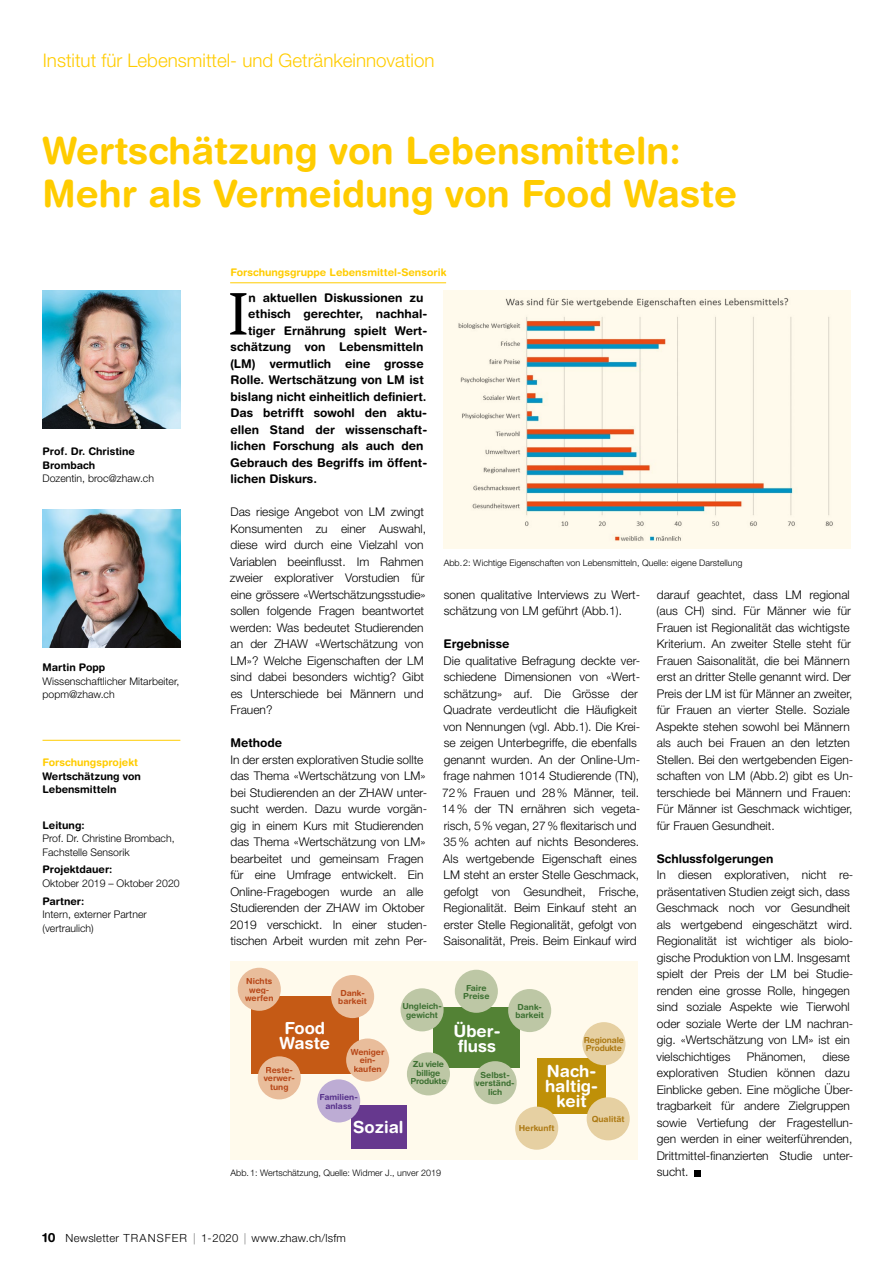
<style>
.page{position:relative;width:893px;height:1263px;background:#fff}
.page>*{position:absolute;margin:0;border:0;box-sizing:border-box;transform-origin:0 0}
.t1{font:59.1px "Swift";color:#000}
.t2{font:700 37.5px/43.5px "Helvetica Rounded LT Std";color:#fc0}
.t3{font:300 18.75px "Helvetica Neue LT Std";color:#fc0}
.t4{font:700 16.65px/15.1px "Helvetica Rounded LT Std";color:#fff}
.t5{font:300 12px/16.5px "Helvetica Neue LT Pro";color:#000}
.t6{font:700 12px "Helvetica Rounded LT Std";color:#000}
.t7{font:300 11.25px "Helvetica Neue LT Pro";letter-spacing:.02em;color:#000}
.t8{font:300 10.5px/13.5px "Helvetica Neue LT Pro";color:#000}
.t9{font:700 10.5px/13.5px "Helvetica Rounded LT Std";color:#000}
.t10{font:300 10.5px/13.5px "Helvetica Neue LT Std";color:#000}
.t11{font:700 10.5px "Helvetica Rounded LT Std";color:#fc0}
.t12{font:300 9px "Helvetica Neue LT Std";color:#000}
.t13{font:700 8.4px/8.4px "Helvetica Rounded LT Std";color:#b74718;text-align:center}
.t14{font:700 8.4px/8.4px "Helvetica Rounded LT Std";color:#3d7032;text-align:center}
.t15{font:700 8.4px/8.4px "Helvetica Rounded LT Std";letter-spacing:-.02em;color:#3d7032;text-align:center}
.t16{font:700 8.4px/8.4px "Helvetica Rounded LT Std";letter-spacing:-.02em;color:#ad7a14}
.t17{font:700 8.4px "Helvetica Rounded LT Std";color:#ad7a14}
.t18{font:700 8.4px/8.4px "Helvetica Rounded LT Std";color:#56318a;text-align:center}
.s1{font-family:"Helvetica Rounded LT Std";font-weight:700;font-size:12.75px}
</style>
<div class="page">
<hr style="left:230px;top:283px;width:216px;height:1px;background:#fc0">
<svg style="left:695px;top:1170px;width:6px;height:6px"></svg>
<hr style="left:43px;top:740px;width:137px;height:1px;background:#fc0">
<img style="left:43px;top:290px;width:138px;height:138px">
<img style="left:43px;top:509px;width:138px;height:139px">
<div style="left:230px;top:962px;width:407px;height:198px;background:#fffaec"></div>
<div style="left:351px;top:1105px;width:56px;height:43px;background:#66388e"></div>
<div style="left:251px;top:996px;width:108px;height:78px;background:#c55a15"></div>
<div style="left:433px;top:1007px;width:86px;height:61px;background:#538235"></div>
<div style="left:537px;top:1058px;width:69px;height:56px;background:#bf9008"></div>
<div style="left:331px;top:975px;width:43px;height:43px;background:#e9bd9b;border-radius:50%"></div>
<div style="left:346px;top:1038px;width:43px;height:43px;background:#e9bd9b;border-radius:50%"></div>
<div style="left:258px;top:1056px;width:43px;height:43px;background:#e9bd9b;border-radius:50%"></div>
<div style="left:238px;top:968px;width:43px;height:43px;background:#e9bd9b;border-radius:50%"></div>
<div style="left:455px;top:970px;width:43px;height:43px;background:#bdc7a5;border-radius:50%"></div>
<div style="left:508px;top:989px;width:43px;height:43px;background:#bdc7a5;border-radius:50%"></div>
<div style="left:407px;top:1052px;width:43px;height:43px;background:#bdc7a5;border-radius:50%"></div>
<div style="left:401px;top:988px;width:43px;height:43px;background:#bdc7a5;border-radius:50%"></div>
<div style="left:474px;top:1061px;width:43px;height:43px;background:#bdc7a5;border-radius:50%"></div>
<div style="left:582px;top:1022px;width:43px;height:43px;background:#e6d0a2;border-radius:50%"></div>
<div style="left:587px;top:1097px;width:43px;height:43px;background:#e6d0a2;border-radius:50%"></div>
<div style="left:515px;top:1107px;width:43px;height:43px;background:#e6d0a2;border-radius:50%"></div>
<div style="left:317px;top:1079px;width:43px;height:43px;background:#bdacd4;border-radius:50%"></div>
<div style="left:443px;top:290px;width:407px;height:259px;background:#fffaec"></div>
<img style="left:458px;top:298px;width:375px;height:243px">
<h3 class="t3" style="left:43px;top:49px;width:393px">Institut für Lebensmittel- und Getränkeinnovation</h3>
<h2 class="t2" style="left:43px;top:128px;width:696px">Wertschätzung von Lebensmitteln:<br>Mehr als Vermeidung von Food Waste</h2>
<p class="t9" style="left:43px;top:445px;width:94px">Prof. Dr. Christine<br>Brombach</p>
<p class="t10" style="left:43px;top:472px;width:113px">Dozentin, broc@zhaw.ch</p>
<p class="t9" style="left:43px;top:661px;width:64px">Martin Popp</p>
<p class="t10" style="left:43px;top:674px;width:138px">Wissenschaftlicher Mitarbeiter, popm@zhaw.ch</p>
<p class="t11" style="left:43px;top:756px;width:97px">Forschungsprojekt</p>
<p class="t9" style="left:43px;top:769px;width:100px">Wertschätzung von<br>Lebensmitteln</p>
<p class="t9" style="left:43px;top:818px;width:44px">Leitung:</p>
<p class="t8" style="left:43px;top:831px;width:134px">Prof. Dr. Christine Brombach,<br>Fachstelle Sensorik</p>
<p class="t9" style="left:43px;top:862px;width:71px">Projektdauer:</p>
<p class="t8" style="left:43px;top:876px;width:139px">Oktober 2019 – Oktober 2020</p>
<p class="t9" style="left:43px;top:894px;width:43px">Partner:</p>
<p class="t8" style="left:43px;top:907px;width:106px">Intern, externer Partner (vertraulich)</p>
<p class="t11" style="left:230px;top:266px;width:217px">Forschungsgruppe Lebensmittel-Sensorik</p>
<h1 class="t1" style="left:229px;top:280px;width:21px">I</h1>
<p class="t6" style="left:248px;top:290px;width:177px">n aktuellen Diskussionen zu</p>
<p class="t6" style="left:248px;top:306px;width:180px">ethisch gerechter, nachhal-</p>
<p class="t6" style="left:248px;top:323px;width:181px">tiger Ernährung spielt Wert-</p>
<p class="t6" style="left:231px;top:339px;width:194px">schätzung von Lebensmitteln</p>
<p class="t6" style="left:230px;top:356px;width:195px">(LM) vermutlich eine grosse</p>
<p class="t6" style="left:230px;top:372px;width:195px">Rolle. Wertschätzung von LM ist</p>
<p class="t6" style="left:231px;top:389px;width:197px">bislang nicht einheitlich definiert.</p>
<p class="t6" style="left:230px;top:405px;width:198px">Das betrifft sowohl den aktu-</p>
<p class="t6" style="left:230px;top:422px;width:198px">ellen Stand der wissenschaft-</p>
<p class="t6" style="left:231px;top:438px;width:195px">lichen Forschung als auch den</p>
<p class="t6" style="left:230px;top:455px;width:199px">Gebrauch des Begriffs im öffent-</p>
<p class="t6" style="left:231px;top:471px;width:88px">lichen Diskurs.</p>
<p class="t5" style="left:230px;top:503px;width:198px">Das riesige Angebot von LM zwingt<br>Konsumenten zu einer Auswahl, diese wird durch eine Vielzahl von<br>Variablen beeinflusst. Im Rahmen zweier explorativer Vorstudien für eine grössere «Wertschätzungsstudie» sollen folgende Fragen beantwortet werden: Was bedeutet Studierenden an der ZHAW «Wertschätzung von<br>LM»? Welche Eigenschaften der LM sind dabei besonders wichtig? Gibt es Unterschiede bei Männern und<br>Frauen?</p>
<p class="t6" style="left:230px;top:735px;width:53px">Methode</p>
<p class="t5" style="left:230px;top:751px;width:198px">In der ersten explorativen Studie sollte das Thema «Wertschätzung von LM» bei Studierenden an der ZHAW unter&shy;sucht werden. Dazu wurde vorgän&shy;gig in einem Kurs mit Studierenden das Thema «Wertschätzung von LM» bearbeitet und gemeinsam Fragen für eine Umfrage entwickelt. Ein Online-Fragebogen wurde an alle Studierenden der ZHAW im Oktober 2019 verschickt. In einer studen&shy;tischen Arbeit wurden mit zehn Per-</p>
<p class="t12" style="left:444px;top:557px;width:300px">Abb.2: Wichtige Eigenschaften von Lebensmitteln, Quelle: eigene Darstellung</p>
<p class="t5" style="left:444px;top:586px;width:198px">sonen qualitative Interviews zu Wert&shy;schätzung von LM geführt (Abb.1).</p>
<p class="t6" style="left:443px;top:636px;width:68px">Ergebnisse</p>
<p class="t5" style="left:442px;top:652px;width:200px">Die qualitative Befragung deckte ver&shy;schiedene Dimensionen von «Wert&shy;schätzung» auf. Die Grösse der Quadrate verdeutlicht die Häufigkeit von Nennungen (vgl. Abb.1). Die Krei&shy;se zeigen Unterbegriffe, die ebenfalls genannt wurden. An der Online-Um&shy;frage nahmen 1014 Studierende (TN), 72% Frauen und 28% Männer, teil.<br>14% der TN ernähren sich vegeta&shy;risch, 5% vegan, 27% flexitarisch und 35% achten auf nichts Besonderes.<br>Als wertgebende Eigenschaft eines LM steht an erster Stelle Geschmack, gefolgt von Gesundheit, Frische, Regionalität. Beim Einkauf steht an erster Stelle Regionalität, gefolgt von Saisonalität, Preis. Beim Einkauf wird</p>
<p class="t5" style="left:656px;top:586px;width:199px">darauf geachtet, dass LM regional (aus CH) sind. Für Männer wie für Frauen ist Regionalität das wichtigste Kriterium. An zweiter Stelle steht für Frauen Saisonalität, die bei Männern erst an dritter Stelle genannt wird. Der Preis der LM ist für Männer an zweiter, für Frauen an vierter Stelle. Soziale Aspekte stehen sowohl bei Männern als auch bei Frauen an den letzten Stellen. Bei den wertgebenden Eigen&shy;schaften von LM (Abb.2) gibt es Un&shy;terschiede bei Männern und Frauen:<br>Für Männer ist Geschmack wichtiger, für Frauen Gesundheit.</p>
<p class="t6" style="left:657px;top:851px;width:118px">Schlussfolgerungen</p>
<p class="t5" style="left:656px;top:866px;width:198px">In diesen explorativen, nicht re&shy;präsentativen Studien zeigt sich, dass Geschmack noch vor Gesundheit als wertgebend eingeschätzt wird.<br>Regionalität ist wichtiger als biolo&shy;gische Produktion von LM. Insgesamt spielt der Preis der LM bei Studie&shy;renden eine grosse Rolle, hingegen sind soziale Aspekte wie Tierwohl oder soziale Werte der LM nachran&shy;gig. «Wertschätzung von LM» ist ein vielschichtiges</p>
<p class="t13" style="left:245px;top:977px;width:30px">Nichts weg&shy;werfen</p>
<p class="t14" style="left:463px;top:983px;width:28px">Faire<br>Preise</p>
<p class="t13" style="left:338px;top:988px;width:30px;text-align:left">Dank&shy;barkeit</p>
<p class="t14" style="left:402px;top:1002px;width:41px">Ungleich&shy;gewicht</p>
<p class="t14" style="left:515px;top:1002px;width:30px;text-align:left">Dank&shy;barkeit</p>
<h3 class="t4" style="left:280px;top:1020px;width:52px">Food<br>Waste</h3>
<h3 class="t4" style="left:453px;top:1023px;width:49px">Über&shy;fluss</h3>
<p class="t16" style="left:584px;top:1035px;width:42px">Regionale<br>Produkte</p>
<p class="t13" style="left:351px;top:1048px;width:35px">Weniger ein-</p>
<p class="t5" style="left:657px;top:1048px;width:198px;text-indent:166px">diese explorativen Studien können dazu<br>Einblicke geben. Eine mögliche Über&shy;tragbarkeit für andere Zielgruppen sowie Vertiefung der Fragestellun&shy;gen werden in einer weiterführenden,<br>Drittmittel-finanzierten Studie unter&shy;sucht.</p>
<p class="t5" style="left:747px;top:1048px;width:61px">Phänomen,</p>
<p class="t15" style="left:410px;top:1060px;width:38px">Zu viele billige<br>Produkte</p>
<p class="t14" style="left:476px;top:1070px;width:40px">Selbst&shy;verständ&shy;lich</p>
<h3 class="t4" style="left:545px;top:1063px;width:54px;text-align:center">Nach&shy;haltig&shy;keit</h3>
<p class="t13" style="left:266px;top:1065px;width:29px">Reste-</p>
<p class="t13" style="left:354px;top:1064px;width:30px">kaufen</p>
<p class="t13" style="left:264px;top:1074px;width:33px">verwer&shy;tung</p>
<p class="t18" style="left:320px;top:1093px;width:40px">Familien&shy;anlass</p>
<p class="t17" style="left:592px;top:1114px;width:34px">Qualität</p>
<h3 class="t4" style="left:353px;top:1119px;width:52px">Sozial</h3>
<p class="t17" style="left:519px;top:1123px;width:37px">Herkunft</p>
<p class="t12" style="left:231px;top:1167px;width:212px">Abb.1: Wertschätzung, Quelle: Widmer J., unver 2019</p>
<p class="t7" style="left:43px;top:1231px;width:305px"><span class="s1">10</span> Newsletter TRANSFER | 1-2020 | www.zhaw.ch/lsfm</p>
</div>
